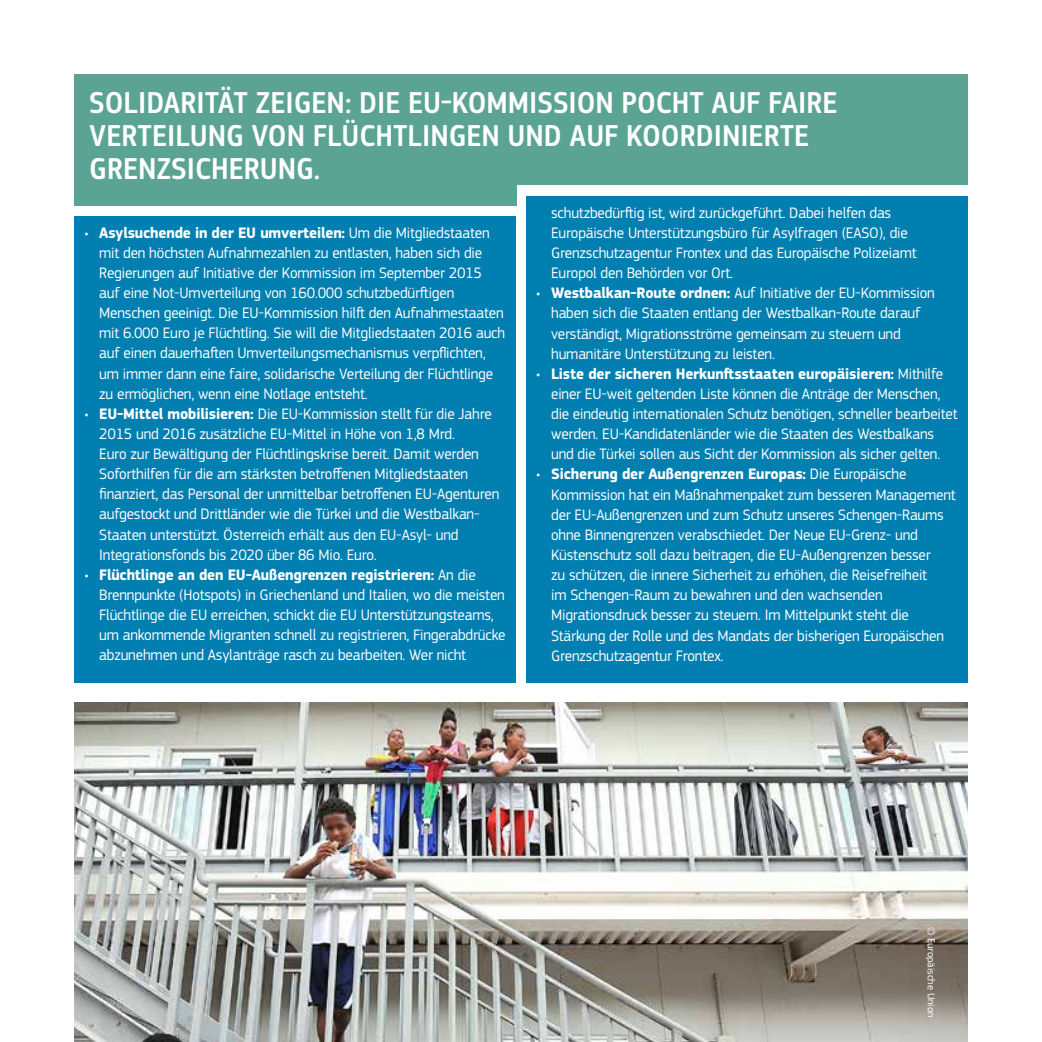
<style>
.page{position:relative;width:1042px;height:1042px;background:#fff}
.page>*{position:absolute;margin:0;border:0;box-sizing:border-box;transform-origin:0 0}
.t1{font:500 31.5px/33.2px "EC Square Sans Cond Pro";letter-spacing:.02em;color:#fff}
.t2{font:15.75px/20.1px "EC Square Sans Pro";letter-spacing:-.01em;color:#fff;scale:.96 1}
.t3{font:10.5px "EC Square Sans Pro";color:#fff}
.s1{font-weight:700}
</style>
<div class="page">
<div style="left:74px;top:74px;width:893px;height:132px;background:#5ba494"></div>
<div style="left:516px;top:185px;width:466px;height:496px;background:#fff"></div>
<img style="left:74px;top:702px;width:893px;height:340px">
<div style="left:74px;top:216px;width:442px;height:466px;background:#007fb0"></div>
<div style="left:526px;top:196px;width:441px;height:486px;background:#007fb0"></div>
<h1 class="t1" style="left:90px;top:86px;width:749px">SOLIDARITÄT ZEIGEN: DIE EU-KOMMISSION POCHT AUF FAIRE<br>VERTEILUNG VON FLÜCHTLINGEN UND AUF KOORDINIERTE<br>GRENZSICHERUNG.</h1>
<p class="t2" style="left:99px;top:222px;width:424px;text-indent:-15px">• <span class="s1">Asylsuchende in der EU umverteilen:</span> Um die Mitgliedstaaten mit den höchsten Aufnahmezahlen zu entlasten, haben sich die Regierungen auf Initiative der Kommission im September 2015 auf eine Not-Umverteilung von 160.000 schutzbedürftigen Menschen geeinigt. Die EU-Kommission hilft den Aufnahmestaaten mit 6.000 Euro je Flüchtling. Sie will die Mitgliedstaaten 2016 auch auf einen dauerhaften Umverteilungsmechanismus verpflichten, um immer dann eine faire, solidarische Verteilung der Flüchtlinge zu ermöglichen, wenn eine Notlage entsteht.</p>
<p class="t2" style="left:99px;top:404px;width:418px;text-indent:-15px">• <span class="s1">EU-Mittel mobilisieren:</span> Die EU-Kommission stellt für die Jahre 2015 und 2016 zusätzliche EU-Mittel in Höhe von 1,8 Mrd.<br>Euro zur Bewältigung der Flüchtlingskrise bereit. Damit werden Soforthilfen für die am stärksten betroffenen Mitgliedstaaten finanziert, das Personal der unmittelbar betroffenen EU-Agenturen aufgestockt und Drittländer wie die Türkei und die Westbalkan-Staaten unterstützt. Österreich erhält aus den EU-Asyl- und Integrationsfonds bis 2020 über 86 Mio. Euro.</p>
<p class="t2" style="left:99px;top:565px;width:425px;text-indent:-15px">• <span class="s1">Flüchtlinge an den EU-Außengrenzen registrieren:</span> An die Brennpunkte (Hotspots) in Griechenland und Italien, wo die meisten Flüchtlinge die EU erreichen, schickt die EU Unterstützungsteams, um ankommende Migranten schnell zu registrieren, Fingerabdrücke abzunehmen und Asylanträge rasch zu bearbeiten. Wer nicht</p>
<p class="t2" style="left:551px;top:203px;width:382px">schutzbedürftig ist, wird zurückgeführt. Dabei helfen das Europäische Unterstützungsbüro für Asylfragen (EASO), die Grenzschutzagentur Frontex und das Europäische Polizeiamt Europol den Behörden vor Ort.</p>
<p class="t2" style="left:551px;top:283px;width:401px;text-indent:-15px">• <span class="s1">Westbalkan-Route ordnen:</span> Auf Initiative der EU-Kommission haben sich die Staaten entlang der Westbalkan-Route darauf verständigt, Migrationsströme gemeinsam zu steuern und humanitäre Unterstützung zu leisten.</p>
<p class="t2" style="left:551px;top:364px;width:425px;text-indent:-15px">• <span class="s1">Liste der sicheren Herkunftsstaaten europäisieren:</span> Mithilfe einer EU-weit geltenden Liste können die Anträge der Menschen, die eindeutig internationalen Schutz benötigen, schneller bearbeitet werden. EU-Kandidatenländer wie die Staaten des Westbalkans und die Türkei sollen aus Sicht der Kommission als sicher gelten.</p>
<p class="t2" style="left:551px;top:464px;width:423px;text-indent:-15px">• <span class="s1">Sicherung der Außengrenzen Europas:</span> Die Europäische Kommission hat ein Maßnahmenpaket zum besseren Management der EU-Außengrenzen und zum Schutz unseres Schengen-Raums ohne Binnengrenzen verabschiedet. Der Neue EU-Grenz- und Küstenschutz soll dazu beitragen, die EU-Außengrenzen besser<br>zu schützen, die innere Sicherheit zu erhöhen, die Reisefreiheit<br>im Schengen-Raum zu bewahren und den wachsenden Migrationsdruck besser zu steuern. Im Mittelpunkt steht die Stärkung der Rolle und des Mandats der bisherigen Europäischen Grenzschutzagentur Frontex.</p>
<p class="t3" style="left:937px;top:926px;width:92px;rotate:90deg">© Europäische Union</p>
</div>
